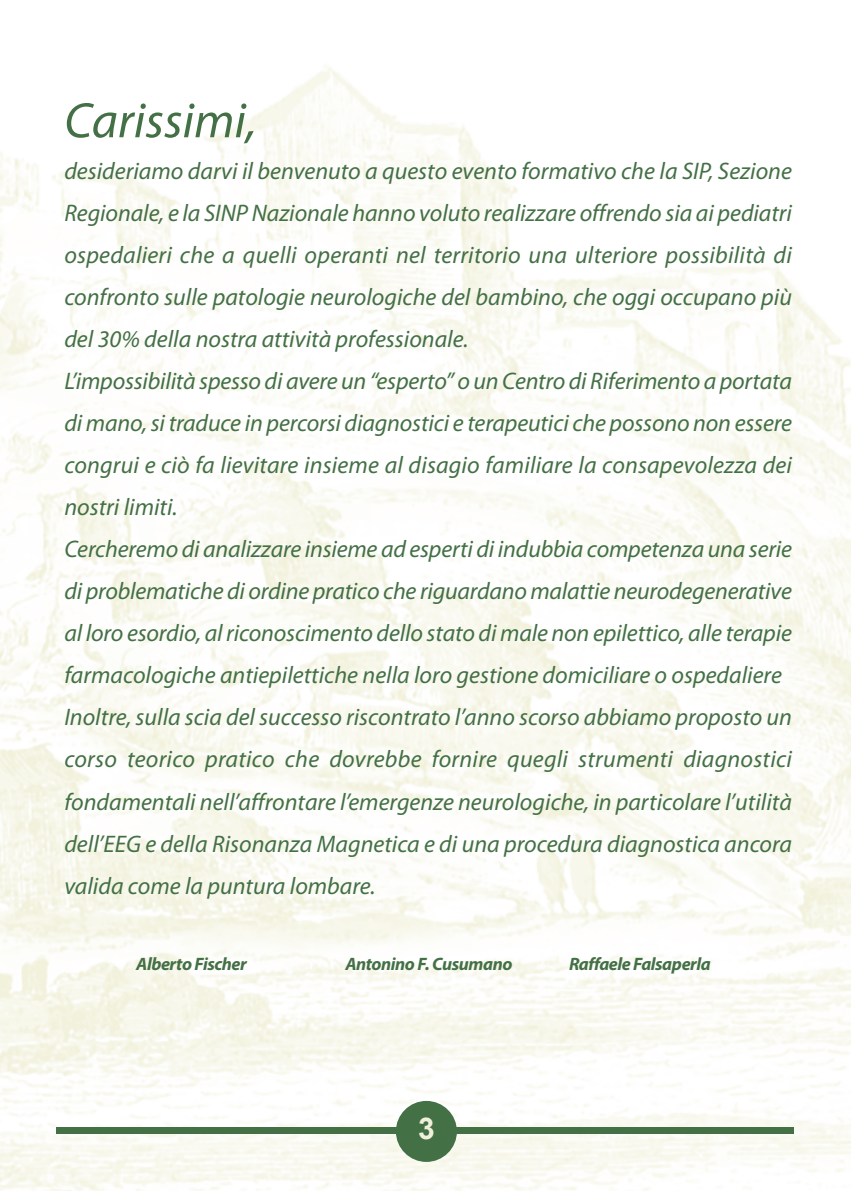
<style>
.page{position:relative;width:851px;height:1191px;background:#fff}
.page>*{position:absolute;margin:0;border:0;box-sizing:border-box;transform-origin:0 0}
.t1{font:italic 50px "Myriad Pro";color:#447045}
.t2{font:700 30px "Arial";color:#f1f0db}
.t3{font:italic 24px/42px "Myriad Pro";color:#447045}
.t4{font:italic 700 18px "Myriad Pro";letter-spacing:-.025em;color:#447045}
</style>
<div class="page">
<img style="left:0;top:65px;width:850px;height:1126px">
<div style="left:57px;top:1127px;width:737px;height:6px;background:#447045"></div>
<div style="left:396px;top:1101px;width:61px;height:60px;background:#447045;border-radius:50%"></div>
<h1 class="t1" style="left:64px;top:102px;width:193px">Carissimi,</h1>
<p class="t3" style="left:64px;top:152px;width:729px">desideriamo darvi il benvenuto a questo evento formativo che la SIP, Sezione Regionale, e la SINPNazionale hanno voluto realizzare offrendo sia ai pediatri ospedalieri che a quelli operanti nel territorio una ulteriore possibilità di confronto sulle patologie neurologiche del bambino, che oggi occupano più del 30% della nostra attività professionale.<br>L’impossibilità spesso di avere un “esperto” o un Centro di Riferimento a portata di mano,sitraduce in percorsi diagnostici e terapeutici che possono non essere congrui e ciò fa lievitare insieme al disagio familiare la consapevolezza dei nostri limiti.<br>Cercheremo di analizzare insieme ad esperti di indubbia competenza una serie di problematiche di ordine pratico che riguardano malattie neurodegenerative al loro esordio, alriconoscimento dello stato di male non epilettico, alle terapie farmacologiche antiepilettiche nella loro gestione domiciliare o ospedaliere Inoltre, sulla scia del successo riscontrato l’anno scorso abbiamo proposto un corso teorico pratico che dovrebbe fornire quegli strumenti diagnostici fondamentali nell’affrontare l’emergenze neurologiche, in particolare l’utilità dell’EEG e della Risonanza Magnetica e di una procedura diagnostica ancora valida come la puntura lombare.</p>
<p class="t4" style="left:136px;top:956px;width:112px">Alberto Fischer</p>
<p class="t4" style="left:345px;top:956px;width:168px">Antonino F. Cusumano</p>
<p class="t4" style="left:569px;top:956px;width:143px">Raffaele Falsaperla</p>
<p class="t2" style="left:418px;top:1112px;width:18px">3</p>
</div>
